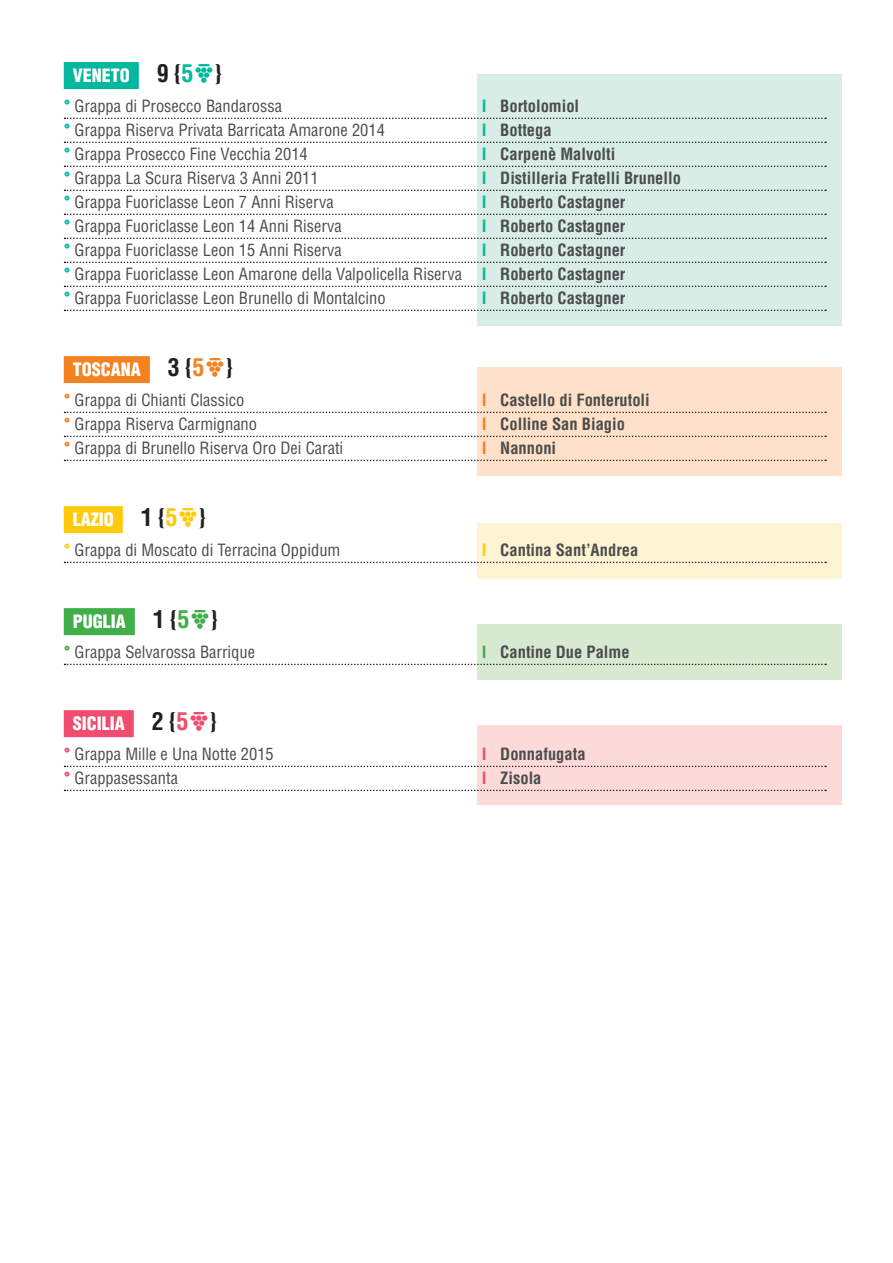
<style>
.page{position:relative;width:893px;height:1263px;background:#fff}
.page>*{position:absolute;margin:0;border:0;box-sizing:border-box;transform-origin:0 0}
.Stile_di_paragrafo_1{font:900 condensed 18px "Helvetica";color:#fff}
.t1{font:condensed 16.5px "Helvetica";color:#4b4c4d}
.t2{font:700 condensed 16.5px "Helvetica";color:#4b4c4d}
.s1{font-weight:700;font-size:24px;color:#231f20}
.s2{font-weight:700;font-size:24px;color:#03b89d}
.s3{font-family:"Duemilavini 09 Plain";font-weight:400;font-stretch:normal;font-size:16.5px;color:#03b89d}
.s4{font-weight:900;color:#03b89d}
.s5{font-weight:700}
.s6{font-weight:700;font-size:24px;color:#f58220}
.s7{font-family:"Duemilavini 09 Plain";font-weight:400;font-stretch:normal;font-size:16.5px;color:#f58220}
.s8{font-weight:900;color:#f58220}
.s9{font-weight:700;font-size:24px;color:#feca0a}
.s10{font-family:"Duemilavini 09 Plain";font-weight:400;font-stretch:normal;font-size:16.5px;color:#feca0a}
.s11{font-weight:900;color:#feca0a}
.s12{font-weight:700;font-size:24px;color:#40ae49}
.s13{font-family:"Duemilavini 09 Plain";font-weight:400;font-stretch:normal;font-size:16.5px;color:#40ae49}
.s14{font-weight:900;color:#40ae49}
.s15{font-weight:700;font-size:24px;color:#f04c6f}
.s16{font-family:"Duemilavini 09 Plain";font-weight:400;font-stretch:normal;font-size:16.5px;color:#f04c6f}
.s17{font-weight:900;color:#f04c6f}
</style>
<div class="page">
<div style="left:477px;top:74px;width:364px;height:252px;background:#d7ede6"></div>
<div style="left:477px;top:367px;width:364px;height:109px;background:#fee1c8"></div>
<div style="left:477px;top:523px;width:364px;height:56px;background:#fef3d2"></div>
<div style="left:477px;top:624px;width:364px;height:56px;background:#d8e9d2"></div>
<div style="left:477px;top:725px;width:364px;height:80px;background:#fbdad9"></div>
<div style="left:64px;top:62px;width:75px;height:27px;background:#03b89d"></div>
<svg style="left:65px;top:118px;width:761px;height:1px"></svg>
<svg style="left:65px;top:142px;width:761px;height:1px"></svg>
<svg style="left:65px;top:166px;width:761px;height:1px"></svg>
<svg style="left:65px;top:190px;width:761px;height:1px"></svg>
<svg style="left:65px;top:214px;width:761px;height:1px"></svg>
<svg style="left:65px;top:238px;width:761px;height:1px"></svg>
<svg style="left:65px;top:262px;width:761px;height:1px"></svg>
<svg style="left:65px;top:286px;width:761px;height:1px"></svg>
<svg style="left:65px;top:310px;width:761px;height:1px"></svg>
<div style="left:64px;top:356px;width:86px;height:27px;background:#f58220"></div>
<svg style="left:65px;top:412px;width:761px;height:1px"></svg>
<svg style="left:65px;top:436px;width:761px;height:1px"></svg>
<svg style="left:65px;top:460px;width:761px;height:1px"></svg>
<div style="left:64px;top:506px;width:59px;height:27px;background:#feca0a"></div>
<svg style="left:65px;top:562px;width:761px;height:1px"></svg>
<div style="left:64px;top:608px;width:71px;height:27px;background:#40ae49"></div>
<svg style="left:65px;top:664px;width:761px;height:1px"></svg>
<div style="left:64px;top:710px;width:70px;height:27px;background:#f04c6f"></div>
<svg style="left:65px;top:766px;width:761px;height:1px"></svg>
<svg style="left:65px;top:790px;width:761px;height:1px"></svg>
<p class="Stile_di_paragrafo_1" style="left:73px;top:64px;width:150px">VENETO <span class="s1">9 {</span><span class="s2">5</span><span class="s3">1</span><span class="s1">}</span></p>
<p class="t1" style="left:64px;top:96px;width:220px"><span class="s4">°</span> Grappa di Prosecco Bandarossa</p>
<p class="t2" style="left:482px;top:96px;width:98px"><span class="s4">|</span> Bortolomiol</p>
<p class="t1" style="left:64px;top:120px;width:323px"><span class="s4">°</span> Grappa Riserva Privata Barricata Amarone 2014</p>
<p class="t2" style="left:482px;top:120px;width:71px"><span class="s4">|</span> Bottega</p>
<p class="t1" style="left:64px;top:144px;width:246px"><span class="s4">°</span> Grappa Prosecco Fine Vecchia 2014</p>
<p class="t2" style="left:482px;top:144px;width:135px"><span class="s4">|</span> Carpenè Malvolti</p>
<p class="t1" style="left:64px;top:168px;width:256px"><span class="s4">°</span> Grappa La Scura Riserva 3 Anni 2011</p>
<p class="t2" style="left:482px;top:168px;width:200px"><span class="s4">|</span> Distilleria Fratelli Brunello</p>
<p class="t1" style="left:64px;top:192px;width:271px"><span class="s4">°</span> Grappa Fuoriclasse Leon 7 Anni Riserva</p>
<p class="t2" style="left:482px;top:192px;width:145px"><span class="s4">|</span> Roberto Castagner</p>
<p class="t1" style="left:64px;top:216px;width:280px"><span class="s4">°</span> Grappa Fuoriclasse Leon 14 Anni Riserva</p>
<p class="t2" style="left:482px;top:216px;width:145px"><span class="s4">|</span> Roberto Castagner</p>
<p class="t1" style="left:64px;top:240px;width:280px"><span class="s4">°</span> Grappa Fuoriclasse Leon 15 Anni Riserva</p>
<p class="t2" style="left:482px;top:240px;width:145px"><span class="s4">|</span> Roberto Castagner</p>
<p class="t1" style="left:64px;top:264px;width:563px"><span class="s4">°</span> Grappa Fuoriclasse Leon Amarone della Valpolicella Riserva <span class="s4">|</span> <span class="s5">Roberto Castagner</span></p>
<p class="t1" style="left:64px;top:288px;width:323px"><span class="s4">°</span> Grappa Fuoriclasse Leon Brunello di Montalcino</p>
<p class="t2" style="left:482px;top:288px;width:145px"><span class="s4">|</span> Roberto Castagner</p>
<p class="Stile_di_paragrafo_1" style="left:73px;top:358px;width:161px">TOSCANA <span class="s1">3 {</span><span class="s6">5</span><span class="s7">1</span><span class="s1">}</span></p>
<p class="t1" style="left:64px;top:390px;width:182px"><span class="s8">°</span> Grappa di Chianti Classico</p>
<p class="t2" style="left:482px;top:390px;width:169px"><span class="s8">|</span> Castello di Fonterutoli</p>
<p class="t1" style="left:64px;top:414px;width:195px"><span class="s8">°</span> Grappa Riserva Carmignano</p>
<p class="t2" style="left:482px;top:414px;width:144px"><span class="s8">|</span> Colline San Biagio</p>
<p class="t1" style="left:64px;top:438px;width:281px"><span class="s8">°</span> Grappa di Brunello Riserva Oro Dei Carati</p>
<p class="t2" style="left:482px;top:438px;width:75px"><span class="s8">|</span> Nannoni</p>
<p class="Stile_di_paragrafo_1" style="left:73px;top:508px;width:134px">LAZIO <span class="s1">1 {</span><span class="s9">5</span><span class="s10">1</span><span class="s1">}</span></p>
<p class="t1" style="left:64px;top:540px;width:278px"><span class="s11">°</span> Grappa di Moscato di Terracina Oppidum</p>
<p class="t2" style="left:482px;top:540px;width:157px"><span class="s11">|</span> Cantina Sant’Andrea</p>
<p class="Stile_di_paragrafo_1" style="left:73px;top:610px;width:146px">PUGLIA <span class="s1">1 {</span><span class="s12">5</span><span class="s13">1</span><span class="s1">}</span></p>
<p class="t1" style="left:64px;top:642px;width:193px"><span class="s14">°</span> Grappa Selvarossa Barrique</p>
<p class="t2" style="left:482px;top:642px;width:149px"><span class="s14">|</span> Cantine Due Palme</p>
<p class="Stile_di_paragrafo_1" style="left:73px;top:712px;width:145px">SICILIA <span class="s1">2 {</span><span class="s15">5</span><span class="s16">1</span><span class="s1">}</span></p>
<p class="t1" style="left:64px;top:744px;width:212px"><span class="s17">°</span> Grappa Mille e Una Notte 2015</p>
<p class="t2" style="left:482px;top:744px;width:105px"><span class="s17">|</span> Donnafugata</p>
<p class="t1" style="left:64px;top:768px;width:116px"><span class="s17">°</span> Grappasessanta</p>
<p class="t2" style="left:482px;top:768px;width:61px"><span class="s17">|</span> Zisola</p>
</div>
